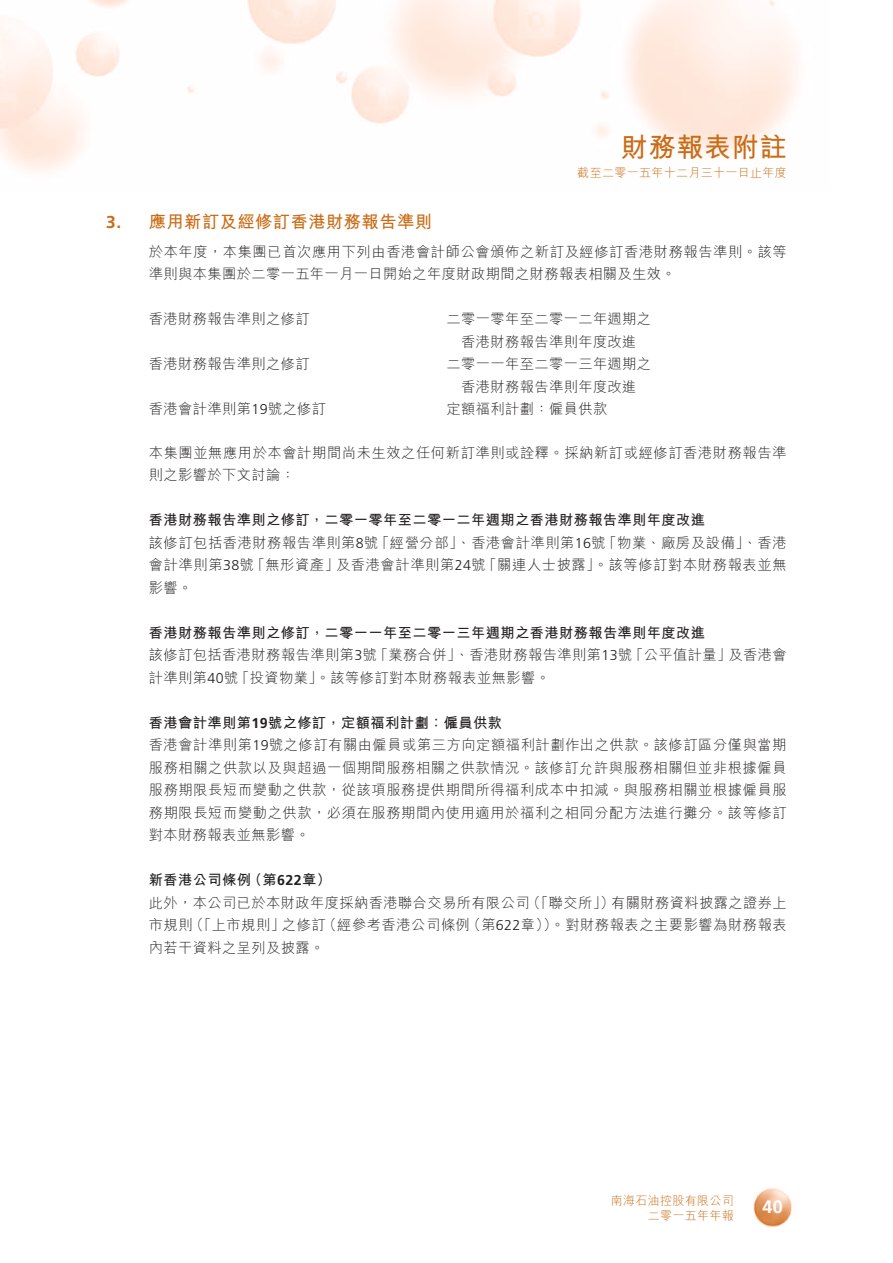
<style>
.page{position:relative;width:893px;height:1263px;background:#fff}
.page>*{position:absolute;margin:0;border:0;box-sizing:border-box;transform-origin:0 0}
.t1{font:700 27px "M Hei HK";letter-spacing:.03em;color:#c96c16}
.t2{font:700 18px "Frutiger LT Std";color:#fff}
.t3{font:700 17.25px "M Hei HK";letter-spacing:.03em;color:#c96c16}
.t4{font:700 17.25px "Frutiger LT Std";color:#c96c16}
.t5{font:300 14.25px/22.5px "M Hei HK";letter-spacing:.04em;color:#231f20}
.t6{font:700 14.25px "M Hei HK";letter-spacing:.03em;color:#231f20}
.t7{font:300 12px "M Hei HK";letter-spacing:.03em;color:#c96c16}
.s1{font-family:"Frutiger LT Std"}
.s2{font-weight:700}
.s3{font-family:"Frutiger LT Std";font-weight:700}
</style>
<div class="page">
<img style="left:0;top:0;width:798px;height:172px">
<img style="left:753px;top:1188px;width:39px;height:39px">
<p class="t4" style="left:106px;top:212px;width:16px">3.</p>
<p class="t3" style="left:149px;top:209px;width:285px">應用新訂及經修訂香港財務報告準則</p>
<h1 class="t1" style="left:621px;top:128px;width:167px">財務報表附註</h1>
<p class="t7" style="left:577px;top:165px;width:211px">截至二零一五年十二月三十一日止年度</p>
<p class="t5" style="left:149px;top:240px;width:639px">於本年度，本集團已首次應用下列由香港會計師公會頒佈之新訂及經修訂香港財務報告準則。該等準則與本集團於二零一五年一月一日開始之年度財政期間之財務報表相關及生效。</p>
<p class="t5" style="left:446px;top:307px;width:206px">二零一零年至二零一二年週期之</p>
<p class="t5" style="left:149px;top:307px;width:162px">香港財務報告準則之修訂</p>
<p class="t5" style="left:149px;top:352px;width:162px">香港財務報告準則之修訂</p>
<p class="t5" style="left:446px;top:330px;width:206px;text-align:center">香港財務報告準則年度改進<br>二零一一年至二零一三年週期之</p>
<p class="t5" style="left:446px;top:375px;width:192px;text-indent:15px">香港財務報告準則年度改進定額福利計劃：僱員供款</p>
<p class="t5" style="left:149px;top:397px;width:179px">香港會計準則第<span class="s1">19</span>號之修訂</p>
<p class="t5" style="left:149px;top:441px;width:639px">本集團並無應用於本會計期間尚未生效之任何新訂準則或詮釋。採納新訂或經修訂香港財務報告準則之影響於下文討論：</p>
<p class="t6" style="left:149px;top:509px;width:558px">香港財務報告準則之修訂，二零一零年至二零一二年週期之香港財務報告準則年度改進</p>
<p class="t5" style="left:602px;top:531px;width:186px">「物業、廠房及設備」、香港</p>
<p class="t5" style="left:149px;top:531px;width:231px">該修訂包括香港財務報告準則第 號<span class="s1">8</span></p>
<p class="t5" style="left:375px;top:531px;width:232px">「經營分部」、香港會計準則第<span class="s1">16</span>號</p>
<p class="t5" style="left:149px;top:553px;width:107px">會計準則第<span class="s1">38</span>號影響。</p>
<p class="t6" style="left:149px;top:622px;width:558px">香港財務報告準則之修訂，二零一一年至二零一三年週期之香港財務報告準則年度改進</p>
<p class="t5" style="left:336px;top:553px;width:151px">及香港會計準則第<span class="s1">24</span>號</p>
<p class="t5" style="left:483px;top:553px;width:305px">「關連人士披露」。該等修訂對本財務報表並無</p>
<p class="t5" style="left:251px;top:553px;width:90px">「無形資產」</p>
<p class="t5" style="left:235px;top:643px;width:316px;text-indent:-86px">該修訂包括香港財務報告準則第 號<span class="s1">3<br></span>「投資物業」。該等修訂對本財務報表並無影響。</p>
<p class="t5" style="left:374px;top:643px;width:260px">「業務合併」、香港財務報告準則第<span class="s1">13</span>號</p>
<p class="t5" style="left:728px;top:643px;width:60px">及香港會</p>
<p class="t5" style="left:629px;top:643px;width:104px">「公平值計量」</p>
<p class="t5" style="left:149px;top:666px;width:91px">計準則第<span class="s1">40</span>號</p>
<p class="t5" style="left:149px;top:711px;width:639px"><span class="s2">香港會計準則第</span><span class="s3">19</span><span class="s2">號之修訂，定額福利計劃：僱員供款<br></span>香港會計準則第<span class="s1">19</span>號之修訂有關由僱員或第三方向定額福利計劃作出之供款。該修訂區分僅與當期服務相關之供款以及與超過一個期間服務相關之供款情況。該修訂允許與服務相關但並非根據僱員服務期限長短而變動之供款，從該項服務提供期間所得福利成本中扣減。與服務相關並根據僱員服務期限長短而變動之供款，必須在服務期間內使用適用於福利之相同分配方法進行攤分。該等修訂對本財務報表並無影響。</p>
<p class="t6" style="left:248px;top:870px;width:85px">（第<span class="s1">622</span>章(</p>
<p class="t6" style="left:149px;top:870px;width:104px">新香港公司條例</p>
<p class="t5" style="left:526px;top:891px;width:89px">（「聯交所」）</p>
<p class="t5" style="left:467px;top:891px;width:322px;text-indent:-318px">此外，本公司已於本財政年度採納香港聯合交易所有限公司<br>（第<span class="s1">622</span>章））。對財務報表之主要影響為財務報表</p>
<p class="t5" style="left:611px;top:891px;width:177px">有關財務資料披露之證券上</p>
<p class="t5" style="left:323px;top:913px;width:149px">（經參考香港公司條例</p>
<p class="t5" style="left:189px;top:913px;width:97px">（「上市規則」</p>
<p class="t5" style="left:149px;top:913px;width:177px">市規則<br>內若干資料之呈列及披露。</p>
<p class="t5" style="left:282px;top:913px;width:45px">之修訂</p>
<p class="t7" style="left:611px;top:1192px;width:125px">南海石油控股有限公司</p>
<p class="t7" style="left:648px;top:1207px;width:88px">二零一五年年報</p>
<p class="t2" style="left:762px;top:1196px;width:22px">40</p>
</div>
